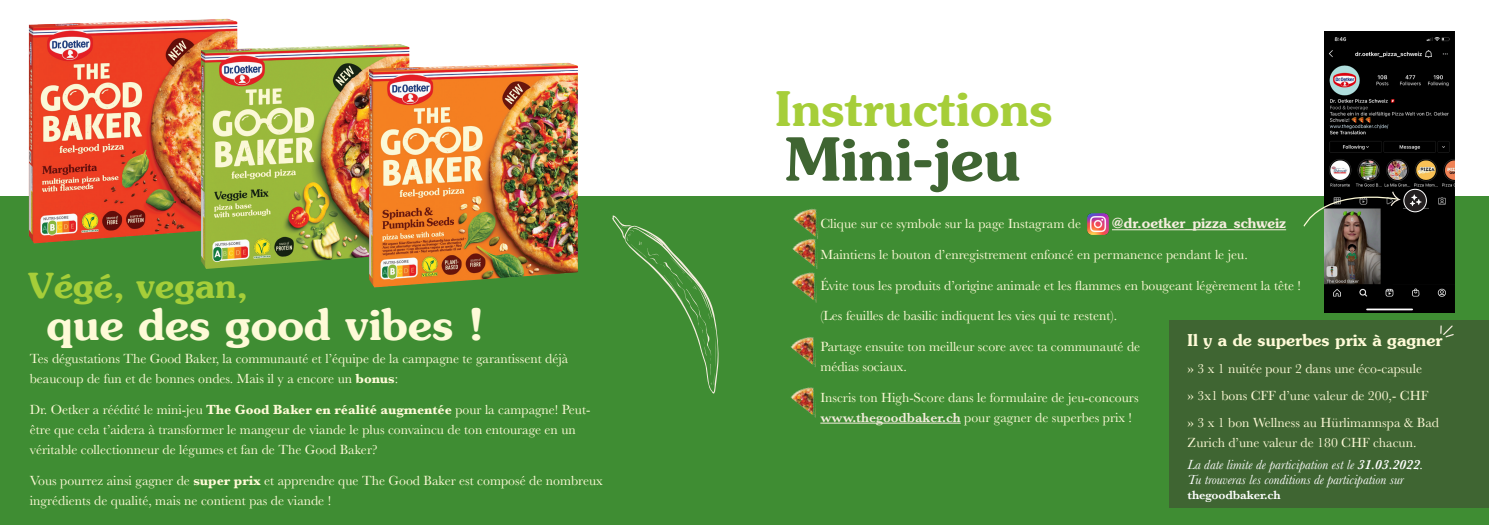
<style>
.page{position:relative;width:1489px;height:525px;background:#fff}
.page>*{position:absolute;margin:0;border:0;box-sizing:border-box;transform-origin:0 0}
.t1{font:600 59.25px "Souvenir LT";color:#3f6532}
.t2{font:600 47.5px "Souvenir LT";color:#a6ce39}
.t3{font:600 43px "Souvenir LT";color:#fefad7}
.t4{font:600 34.38px "Souvenir LT";color:#a6ce39}
.t5{font:600 16.25px "Souvenir LT";color:#fefad7}
.t6{font:13.75px/20px "Baskerville";color:#fefad7}
.t7{font:italic 13.75px/15px "Baskerville";color:#fff}
.t8{font:600 13.75px "Souvenir LT";color:#f5edde}
.t9{font:600 12.5px "Baskerville";letter-spacing:-.01em;color:#fff}
.s1{font-weight:700}
.s2{font-weight:600;color:#f5edde}
.s3{font-weight:600}
</style>
<div class="page">
<div style="left:0;top:197px;width:744px;height:327px;background:#3f8d33"></div>
<div style="left:744px;top:197px;width:744px;height:327px;background:#3f8d33"></div>
<img style="left:29px;top:18px;width:208px;height:225px">
<img style="left:201px;top:44px;width:208px;height:225px">
<img style="left:369px;top:62px;width:209px;height:225px">
<svg style="left:612px;top:215px;width:107px;height:179px"></svg>
<hr style="left:1111px;top:229px;width:174px;height:1px;background:#f5edde">
<hr style="left:820px;top:422px;width:140px;height:1px;background:#f5edde">
<img style="left:793px;top:209px;width:25px;height:30px">
<img style="left:791px;top:234px;width:26px;height:68px">
<img style="left:790px;top:337px;width:25px;height:30px">
<img style="left:1087px;top:214px;width:21px;height:20px">
<div style="left:1169px;top:320px;width:319px;height:187px;background:#3f6532"></div>
<img style="left:1324px;top:31px;width:130px;height:281px">
<svg style="left:1302px;top:188px;width:97px;height:39px"></svg>
<svg style="left:1403px;top:189px;width:23px;height:23px"></svg>
<div style="left:1403px;top:189px;width:23px;height:23px;border:1px solid #fff;border-radius:50%"></div>
<svg style="left:1409px;top:194px;width:12px;height:12px"></svg>
<img style="left:790px;top:387px;width:25px;height:30px">
<svg style="left:1440px;top:325px;width:14px;height:13px"></svg>
<p class="t4" style="left:29px;top:263px;width:221px">Végé, vegan,</p>
<p class="t3" style="left:46px;top:298px;width:439px">que des good vibes !</p>
<p class="t6" style="left:30px;top:349px;width:540px">Tes dégustations The Good Baker, la communauté et l’équipe de la campagne te garantissent déjà beaucoup de fun et de bonnes ondes. Mais il y a encore un <span class="s1">bonus</span>:</p>
<p class="t6" style="left:30px;top:399px;width:562px">Dr. Oetker a réédité le mini-jeu <span class="s1">The Good Baker en réalité augmentée</span> pour la campagne! Peut&shy;être que cela t’aidera à transformer le mangeur de viande le plus convaincu de ton entourage en un véritable collectionneur de légumes et fan de The Good Baker?</p>
<p class="t6" style="left:30px;top:470px;width:574px">Vous pourrez ainsi gagner de <span class="s1">super prix</span> et apprendre que The Good Baker est composé de nombreux ingrédients de qualité, mais ne contient pas de viande !</p>
<p class="t2" style="left:775px;top:79px;width:279px">Instructions</p>
<p class="t1" style="left:786px;top:122px;width:236px">Mini-jeu</p>
<p class="t6" style="left:820px;top:214px;width:262px">Clique sur ce symbole sur la page Instagram de</p>
<p class="t8" style="left:1111px;top:215px;width:176px">@dr.oetker_pizza_schweiz</p>
<p class="t6" style="left:820px;top:245px;width:429px">Maintiens le bouton d’enregistrement enfoncé en permanence pendant le jeu.</p>
<p class="t6" style="left:820px;top:275px;width:482px">Évite tous les produits d’origine animale et les flammes en bougeant légèrement la tête !</p>
<p class="t6" style="left:820px;top:306px;width:298px">(Les feuilles de basilic indiquent les vies qui te restent).</p>
<p class="t6" style="left:820px;top:336px;width:321px">Partage ensuite ton meilleur score avec ta communauté de médias sociaux.</p>
<p class="t6" style="left:820px;top:387px;width:320px">Inscris ton High-Score dans le formulaire de jeu-concours <span class="s2">www.thegoodbaker.ch</span> pour gagner de superbes prix !</p>
<p class="t5" style="left:1187px;top:329px;width:256px">Il y a de superbes prix à gagner</p>
<p class="t6" style="left:1187px;top:358px;width:236px">» 3 x 1 nuitée pour 2 dans une éco-capsule</p>
<p class="t6" style="left:1187px;top:385px;width:242px">» 3x1 bons CFF d’une valeur de 200,- CHF</p>
<p class="t6" style="left:1187px;top:412px;width:253px">» 3 x 1 bon Wellness au Hürlimannspa &amp; Bad<br>Zurich d’une valeur de 180 CHF chacun.</p>
<p class="t7" style="left:1187px;top:457px;width:237px">La date limite de participation est le <span class="s3">31.03.2022</span>.<br>Tu trouveras les conditions de participation sur</p>
<p class="t9" style="left:1187px;top:486px;width:95px">thegoodbaker.ch</p>
</div>
